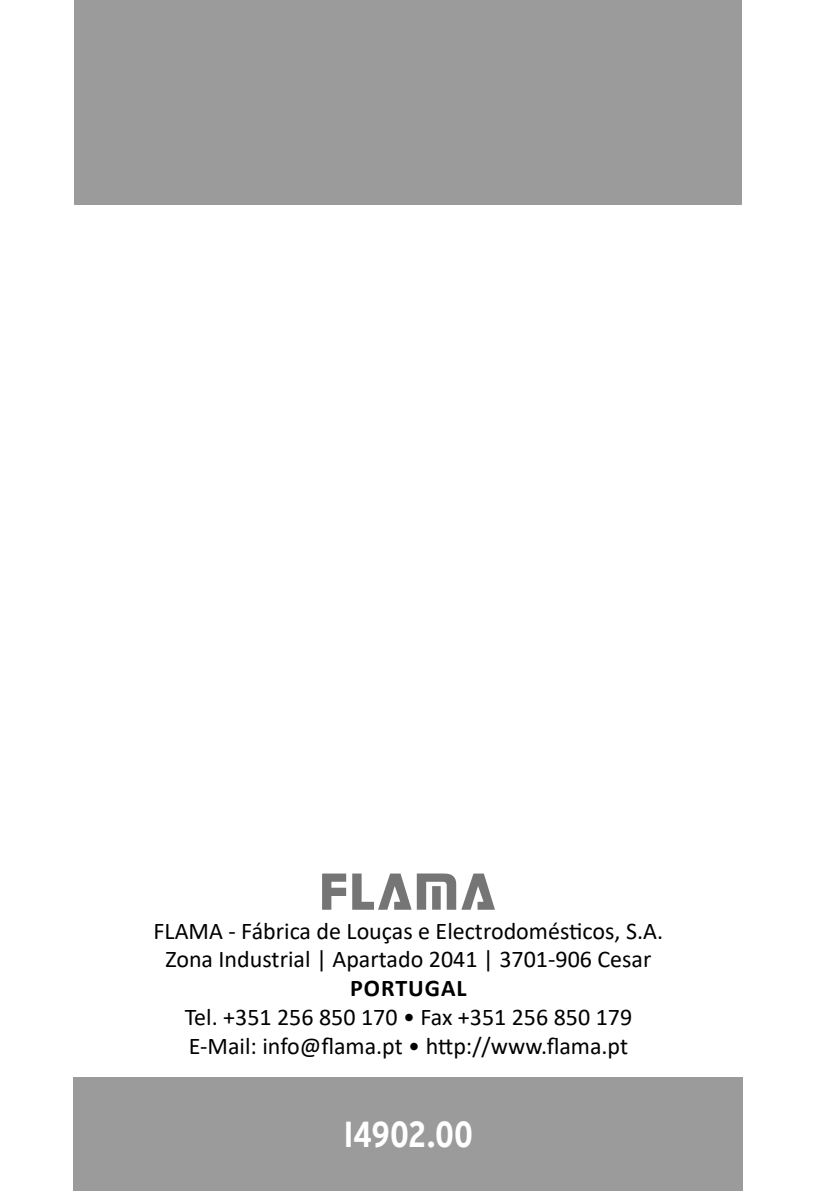
<style>
.page{position:relative;width:817px;height:1191px;background:#fff}
.page>*{position:absolute;margin:0;border:0;box-sizing:border-box;transform-origin:0 0}
.t1{font:700 condensed 36px "Interstate";color:#fff}
.t2{font:24px/28.8px "Calibri";color:#000;text-align:center}
.t3{font:700 24px "Calibri";letter-spacing:.04em;color:#000}
</style>
<div class="page">
<svg style="left:322px;top:873px;width:24px;height:36px"></svg>
<svg style="left:352px;top:873px;width:143px;height:36px"></svg>
<div style="left:74px;top:1077px;width:669px;height:114px;background:#9b9b9b"></div>
<div style="left:75px;top:0;width:667px;height:204px;background:#9b9b9b"></div>
<p class="t2" style="left:153px;top:915px;width:511px">FLAMA - Fábrica de Louças e Electrodomésticos, S.A.<br>Zona Industrial | Apartado 2041 | 3701-906 Cesar</p>
<p class="t3" style="left:350px;top:971px;width:118px">PORTUGAL</p>
<p class="t2" style="left:185px;top:1002px;width:449px;text-align:left">Tel. +351 256 850 170 • Fax +351 256 850 179<br>E-Mail: info@flama.pt • http://www.flama.pt</p>
<h1 class="t1" style="left:344px;top:1114px;width:131px">I4902.00</h1>
</div>
